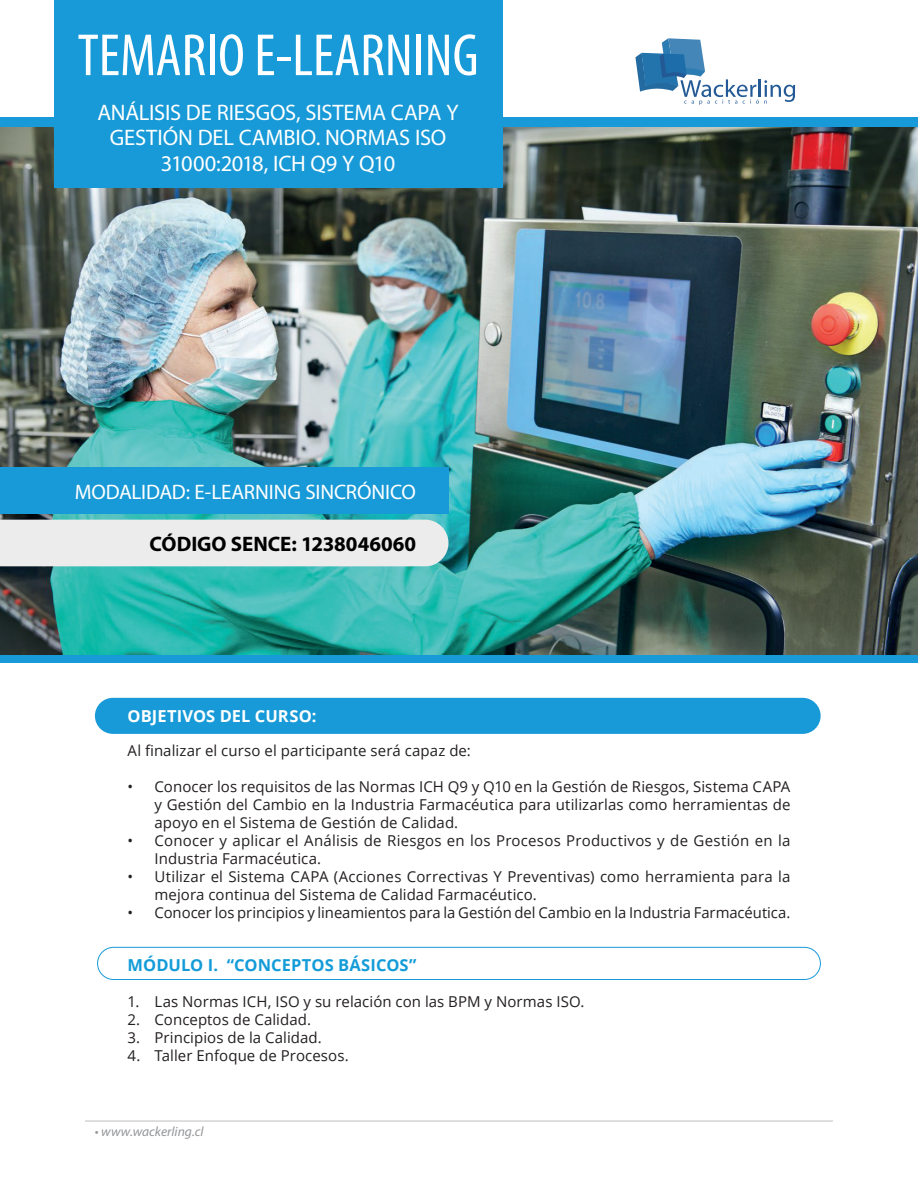
<style>
.page{position:relative;width:918px;height:1188px;background:#fff}
.page>*{position:absolute;margin:0;border:0;box-sizing:border-box;transform-origin:0 0}
.t1{font:condensed 60px "Myriad Pro";color:#fff}
.ESTILO_GENERAL{font:22.5px/25.5px "Myriad Pro";letter-spacing:-.005em;color:#fff;text-align:center}
.ESTILO_GENERAL-2{font:21px "Myriad Pro";letter-spacing:-.01em;color:#fff}
.ESTILO_GENERAL-3{font:700 21px "Myriad Pro";color:#000}
.TEXTO_MODULO_BLANCO{font:700 16.5px "Open Sans";letter-spacing:.005em;color:#149cd8}
.ESTILO_GENERAL-4{font:700 16.5px "Open Sans";letter-spacing:.005em;color:#fff}
.TEXTO_OBJETIVO{font:15px/18px "Open Sans";letter-spacing:.005em;color:#231f20}
.t2{font:italic 13.5px "Myriad Pro";color:#939598}
</style>
<div class="page">
<hr style="left:85px;top:1121px;width:748px;height:1px;background:#bcbfc0">
<div style="left:95px;top:698px;width:726px;height:36px;background:#179ad7;border-radius:18px"></div>
<div style="left:0;top:117px;width:918px;height:545px;background:#179ad7"></div>
<img style="left:0;top:128px;width:918px;height:527px">
<div style="left:54px;top:0;width:449px;height:187px;background:#179ad7"></div>
<div style="left:97px;top:947px;width:724px;height:33px;border:1px solid #179ad7;border-radius:16px"></div>
<svg style="left:635px;top:38px;width:160px;height:67px"></svg>
<div style="left:0;top:467px;width:448px;height:47px;background:#179ad7"></div>
<div style="left:0;top:520px;width:448px;height:46px;background:#ebeceb"></div>
<p class="t1" style="left:78px;top:19px;width:403px">TEMARIO E-LEARNING</p>
<p class="ESTILO_GENERAL" style="left:98px;top:99px;width:363px">ANÁLISIS DE RIESGOS, SISTEMA CAPA Y</p>
<p class="ESTILO_GENERAL" style="left:110px;top:124px;width:338px">GESTIÓN DEL CAMBIO. NORMAS ISO<br>31000:2018, ICH Q9 Y Q10</p>
<p class="ESTILO_GENERAL-2" style="left:75px;top:479px;width:343px">MODALIDAD: E-LEARNING SINCRÓNICO</p>
<p class="ESTILO_GENERAL-3" style="left:150px;top:531px;width:268px">CÓDIGO SENCE: 1238046060</p>
<p class="ESTILO_GENERAL-4" style="left:128px;top:704px;width:190px">OBJETIVOS DEL CURSO:</p>
<p class="TEXTO_OBJETIVO" style="left:128px;top:742px;width:345px">Al finalizar el curso el participante será capaz de:</p>
<p class="TEXTO_OBJETIVO" style="left:155px;top:778px;width:637px;text-align:justify;text-indent:-27px">• Conocer los requisitos de las Normas ICH Q9 y Q10 en la Gestión de Riesgos, Sistema CAPA y Gestión del Cambio en la Industria Farmacéutica para utilizarlas como herramientas de apoyo en el Sistema de Gestión de Calidad.</p>
<p class="TEXTO_OBJETIVO" style="left:155px;top:832px;width:637px;text-indent:-27px">• Conocer y aplicar el Análisis de Riesgos en los Procesos Productivos y de Gestión en la<br>Industria Farmacéutica.</p>
<p class="TEXTO_OBJETIVO" style="left:155px;top:868px;width:637px;text-indent:-27px">• Utilizar el Sistema CAPA (Acciones Correctivas Y Preventivas) como herramienta para la mejora continua del Sistema de Calidad Farmacéutico.</p>
<p class="TEXTO_OBJETIVO" style="left:128px;top:904px;width:664px">• Conocer los principios y lineamientos para la Gestión del Cambio en la Industria Farmacéutica.</p>
<p class="TEXTO_MODULO_BLANCO" style="left:128px;top:953px;width:290px">MÓDULO I. “CONCEPTOS BÁSICOS”</p>
<p class="TEXTO_OBJETIVO" style="left:128px;top:992px;width:458px">1. Las Normas ICH, ISO y su relación con las BPM y Normas ISO.</p>
<p class="TEXTO_OBJETIVO" style="left:128px;top:1010px;width:185px">2. Conceptos de Calidad.</p>
<p class="TEXTO_OBJETIVO" style="left:128px;top:1028px;width:196px">3. Principios de la Calidad.</p>
<p class="TEXTO_OBJETIVO" style="left:128px;top:1046px;width:223px">4. Taller Enfoque de Procesos.</p>
<p class="t2" style="left:95px;top:1124px;width:110px">• www.wackerling.cl</p>
</div>
